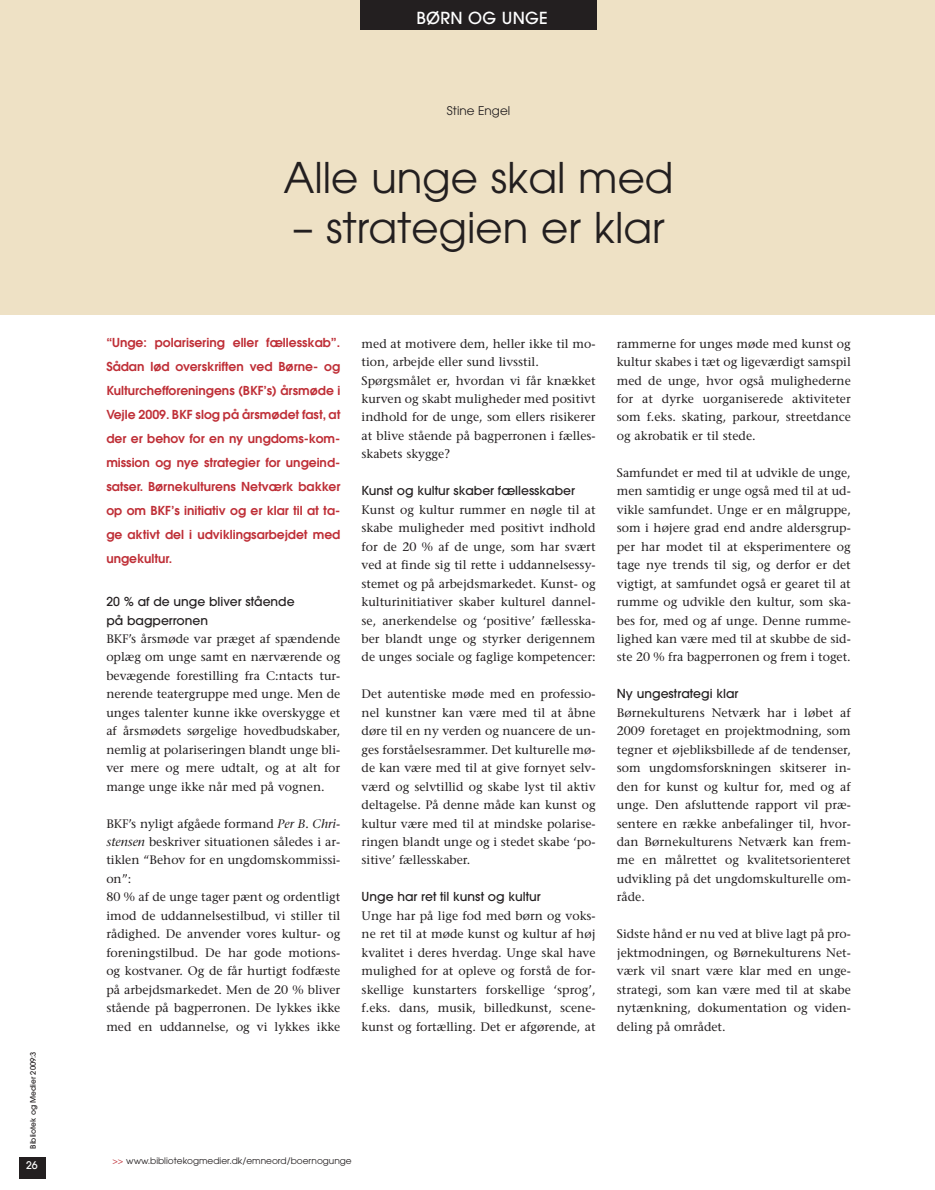
<style>
.page{position:relative;width:935px;height:1190px;background:#fff}
.page>*{position:absolute;margin:0;border:0;box-sizing:border-box;transform-origin:0 0}
.t1{font:42px "Avant Garde";color:#231f20}
.t2{font:500 16.5px "Avant Garde";letter-spacing:.015em;color:#fff}
.t3{font:12.3px/18.5px "Stone Serif";color:#231f20;text-align:justify}
.t4{font:600 12.3px/24px "Avant Garde";color:#bf2f37;text-align:justify}
.t5{font:500 12.3px/18.5px "Avant Garde";color:#231f20}
.t6{font:12px "Avant Garde";color:#231f20}
.t7{font:500 10.5px "Avant Garde";color:#fff}
.t8{font:9px "Avant Garde";color:#231f20}
.t9{font:500 7.5px "Avant Garde";color:#231f20}
.s1{font-style:italic}
.s2{color:#bf2f37}
</style>
<div class="page">
<div style="left:0;top:0;width:934px;height:315px;background:#eee1c5"></div>
<div style="left:360px;top:0;width:237px;height:29px;background:#231f20"></div>
<div style="left:19px;top:1157px;width:27px;height:21px;background:#231f20"></div>
<h2 class="t2" style="left:416px;top:12px;width:133px">BØRN OG UNGE</h2>
<p class="t6" style="left:447px;top:106px;width:65px">Stine Engel</p>
<h1 class="t1" style="left:283px;top:162px;width:392px">Alle unge skal med</h1>
<h1 class="t1" style="left:292px;top:212px;width:374px">– strategien er klar</h1>
<p class="t4" style="left:106px;top:332px;width:235px">“Unge: polarisering eller fællesskab”.<br>Sådan lød overskriften ved Børne- og Kulturchefforeningens (BKF’s) årsmøde i Vejle 2009. BKF slog på årsmødet fast, at der er behov for en ny ungdoms-kom&shy;mission og nye strategier for ungeind&shy;satser. Børnekulturens Netværk bakker op om BKF’s initiativ og er klar til at ta&shy;ge aktivt del i udviklingsarbejdet med ungekultur.</p>
<p class="t5" style="left:106px;top:593px;width:190px">20 % af de unge bliver stående på bagperronen</p>
<p class="t3" style="left:106px;top:630px;width:235px">BKF’s årsmøde var præget af spændende oplæg om unge samt en nærværende og bevægende forestilling fra C:ntacts tur&shy;nerende teatergruppe med unge. Men de unges talenter kunne ikke overskygge et af årsmødets sørgelige hovedbudskaber, nemlig at polariseringen blandt unge bli&shy;ver mere og mere udtalt, og at alt for mange unge ikke når med på vognen.</p>
<p class="t3" style="left:106px;top:815px;width:235px;text-align:left">BKF’s nyligt afgåede formand <span class="s1">Per B. Chri&shy;stensen</span> beskriver situationen således i ar&shy;tiklen “Behov for en ungdomskommissi&shy;on”:<br>80 % af de unge tager pænt og ordentligt imod de uddannelsestilbud, vi stiller til rådighed. De anvender vores kultur- og foreningstilbud. De har gode motions&shy;og kostvaner. Og de får hurtigt fodfæste på arbejdsmarkedet. Men de 20 % bliver stående på bagperronen. De lykkes ikke med en uddannelse, og vi lykkes ikke</p>
<p class="t9" style="left:30px;top:1148px;width:98px;rotate:-90deg">Bibliotek og Medier 2009:3</p>
<p class="t7" style="left:26px;top:1161px;width:13px">26</p>
<p class="t8" style="left:112px;top:1157px;width:241px"><span class="s2">&gt;&gt;</span> www.bibliotekogmedier.dk/emneord/boernogunge</p>
<p class="t3" style="left:361px;top:335px;width:235px;text-align:left">med at motivere dem, heller ikke til mo&shy;tion, arbejde eller sund livsstil.<br>Spørgsmålet er, hvordan vi får knækket kurven og skabt muligheder med positivt indhold for de unge, som ellers risikerer at blive stående på bagperronen i fælles&shy;skabets skygge?</p>
<p class="t5" style="left:361px;top:482px;width:215px">Kunst og kultur skaber fællesskaber</p>
<p class="t3" style="left:361px;top:501px;width:235px">Kunst og kultur rummer en nøgle til at skabe muligheder med positivt indhold for de 20 % af de unge, som har svært ved at finde sig til rette i uddannelsessy&shy;stemet og på arbejdsmarkedet. Kunst- og kulturinitiativer skaber kulturel dannel&shy;se, anerkendelse og ‘positive’ fællesska&shy;ber blandt unge og styrker derigennem de unges sociale og faglige kompetencer:</p>
<p class="t3" style="left:361px;top:686px;width:235px">Det autentiske møde med en professio&shy;nel kunstner kan være med til at åbne døre til en ny verden og nuancere de un&shy;ges forståelsesrammer. Det kulturelle mø&shy;de kan være med til at give fornyet selv&shy;værd og selvtillid og skabe lyst til aktiv deltagelse. På denne måde kan kunst og kultur være med til at mindske polarise&shy;ringen blandt unge og i stedet skabe ‘po&shy;sitive’ fællesskaber.</p>
<p class="t5" style="left:361px;top:888px;width:181px">Unge har ret til kunst og kultur</p>
<p class="t3" style="left:361px;top:907px;width:235px">Unge har på lige fod med børn og voks&shy;ne ret til at møde kunst og kultur af høj kvalitet i deres hverdag. Unge skal have mulighed for at opleve og forstå de for&shy;skellige kunstarters forskellige ‘sprog’, f.eks. dans, musik, billedkunst, scene&shy;kunst og fortælling. Det er afgørende, at</p>
<p class="t3" style="left:617px;top:335px;width:235px">rammerne for unges møde med kunst og kultur skabes i tæt og ligeværdigt samspil med de unge, hvor også mulighederne for at dyrke uorganiserede aktiviteter som f.eks. skating, parkour, streetdance og akrobatik er til stede.</p>
<p class="t3" style="left:617px;top:464px;width:235px">Samfundet er med til at udvikle de unge, men samtidig er unge også med til at ud&shy;vikle samfundet. Unge er en målgruppe, som i højere grad end andre aldersgrup&shy;per har modet til at eksperimentere og tage nye trends til sig, og derfor er det vigtigt, at samfundet også er gearet til at rumme og udvikle den kultur, som ska&shy;bes for, med og af unge. Denne rumme&shy;lighed kan være med til at skubbe de sid&shy;ste 20 % fra bagperronen og frem i toget.</p>
<p class="t5" style="left:617px;top:685px;width:123px">Ny ungestrategi klar</p>
<p class="t3" style="left:617px;top:704px;width:235px">Børnekulturens Netværk har i løbet af 2009 foretaget en projektmodning, som tegner et øjebliksbillede af de tendenser, som ungdomsforskningen skitserer in&shy;den for kunst og kultur for, med og af unge. Den afsluttende rapport vil præ&shy;sentere en række anbefalinger til, hvor&shy;dan Børnekulturens Netværk kan frem&shy;me en målrettet og kvalitetsorienteret udvikling på det ungdomskulturelle om&shy;råde.</p>
<p class="t3" style="left:617px;top:926px;width:235px">Sidste hånd er nu ved at blive lagt på pro&shy;jektmodningen, og Børnekulturens Net&shy;værk vil snart være klar med en unge&shy;strategi, som kan være med til at skabe nytænkning, dokumentation og viden&shy;deling på området.</p>
</div>
